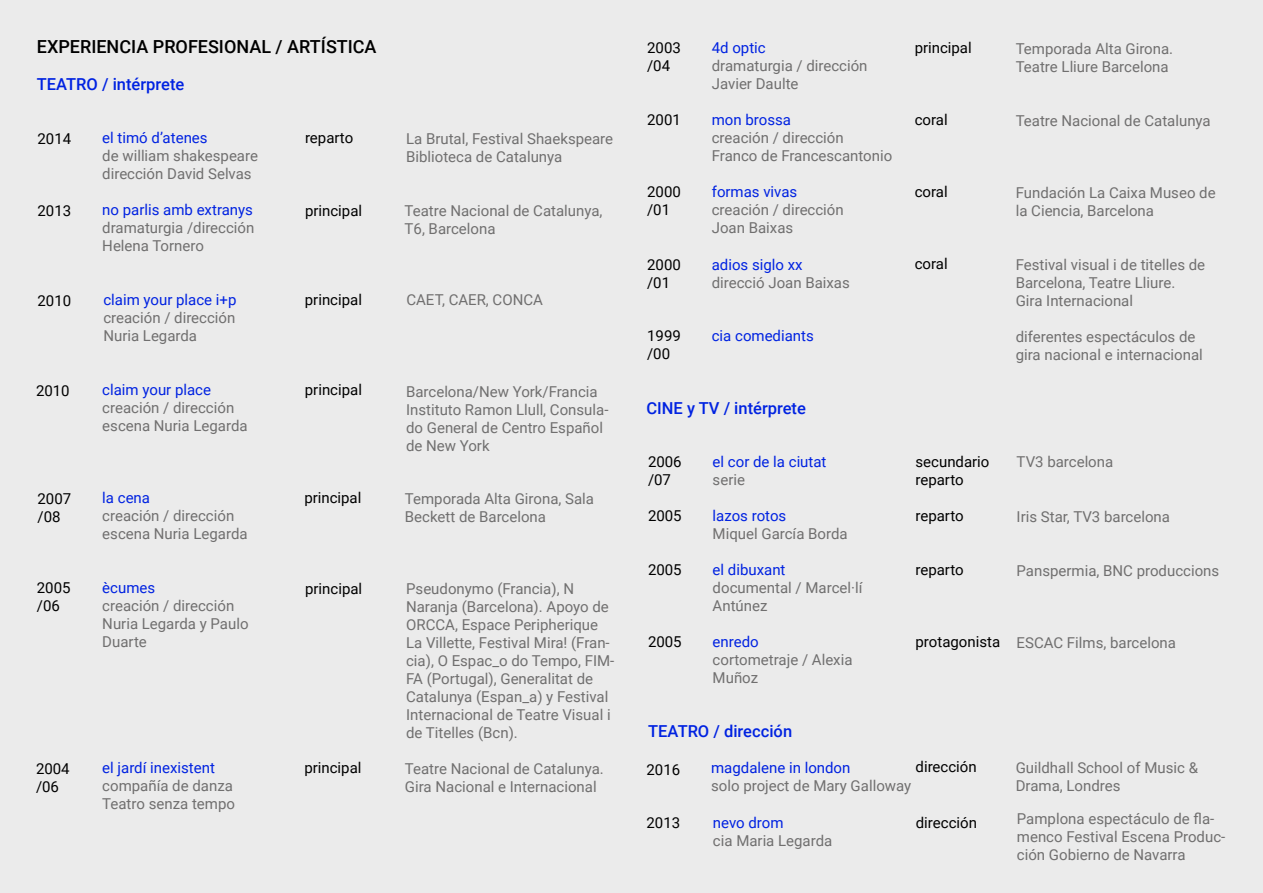
<style>
.page{position:relative;width:1263px;height:893px;background:#ebebeb}
.page>*{position:absolute;margin:0;border:0;box-sizing:border-box;transform-origin:0 0}
.t1{font:500 18px "Roboto";color:#000}
.t2{font:500 16.5px "Roboto";color:#0022e1}
.t3{font:15px/18px "Roboto";color:#706f6f}
.t4{font:15px/18px "Roboto";color:#000}
.t5{font:15px "Roboto";color:#0022e1}
.t6{font:15px "Roboto";color:#0021e0}
.s1{color:#000}
</style>
<div class="page">
<p class="t1" style="left:37px;top:34px;width:341px">EXPERIENCIA PROFESIONAL / ARTÍSTICA</p>
<p class="t2" style="left:37px;top:72px;width:149px">TEATRO / intérprete</p>
<p class="t4" style="left:38px;top:129px;width:35px">2014</p>
<p class="t5" style="left:102px;top:127px;width:107px">el timó d’atenes</p>
<p class="t3" style="left:102px;top:146px;width:157px">de william shakespeare dirección David Selvas</p>
<p class="t4" style="left:305px;top:129px;width:50px">reparto</p>
<p class="t3" style="left:406px;top:129px;width:209px">La Brutal, Festival Shaekspeare<br>Biblioteca de Catalunya</p>
<p class="t4" style="left:38px;top:201px;width:35px">2013</p>
<p class="t5" style="left:102px;top:199px;width:152px">no parlis amb extranys</p>
<p class="t3" style="left:102px;top:218px;width:154px">dramaturgia /dirección<br>Helena Tornero</p>
<p class="t4" style="left:305px;top:201px;width:59px">principal</p>
<p class="t3" style="left:405px;top:201px;width:199px">Teatre Nacional de Catalunya,<br>T6, Barcelona</p>
<p class="t4" style="left:38px;top:291px;width:35px">2010</p>
<p class="t5" style="left:103px;top:289px;width:135px">claim your place i+p</p>
<p class="t3" style="left:103px;top:308px;width:133px">creación / dirección<br>Nuria Legarda</p>
<p class="t4" style="left:305px;top:290px;width:59px">principal</p>
<p class="t3" style="left:406px;top:290px;width:138px">CAET, CAER, CONCA</p>
<p class="t4" style="left:36px;top:382px;width:35px">2010</p>
<p class="t5" style="left:102px;top:379px;width:110px">claim your place</p>
<p class="t3" style="left:102px;top:398px;width:147px">creación / dirección escena Nuria Legarda</p>
<p class="t4" style="left:305px;top:380px;width:59px">principal</p>
<p class="t3" style="left:406px;top:382px;width:204px">Barcelona/New York/Francia<br>Instituto Ramon Llull, Consula&shy;do General de Centro Español de New York</p>
<p class="t4" style="left:38px;top:489px;width:35px">2007 /08</p>
<p class="t5" style="left:102px;top:487px;width:49px">la cena</p>
<p class="t3" style="left:102px;top:506px;width:147px">creación / dirección escena Nuria Legarda</p>
<p class="t4" style="left:304px;top:488px;width:59px">principal</p>
<p class="t3" style="left:405px;top:489px;width:191px">Temporada Alta Girona, Sala<br>Beckett de Barcelona</p>
<p class="t4" style="left:37px;top:578px;width:35px">2005 /06</p>
<p class="t5" style="left:102px;top:577px;width:54px">ècumes</p>
<p class="t3" style="left:102px;top:596px;width:148px">creación / dirección<br>Nuria Legarda y Paulo<br>Duarte</p>
<p class="t4" style="left:305px;top:579px;width:59px">principal</p>
<p class="t3" style="left:406px;top:579px;width:210px">Pseudonymo (Francia), N<br>Naranja (Barcelona). Apoyo de<br>ORCCA, Espace Peripherique<br>La Villette, Festival Mira! (Fran&shy;cia), O Espac_o do Tempo, FIM-<br>FA (Portugal), Generalitat de<br>Catalunya (Espan_a) y Festival<br>Internacional de Teatre Visual i de Titelles (Bcn).</p>
<p class="t4" style="left:36px;top:759px;width:35px">2004 /06</p>
<p class="t5" style="left:102px;top:757px;width:114px">el jardí inexistent</p>
<p class="t3" style="left:102px;top:776px;width:134px">compañía de danza<br>Teatro senza tempo</p>
<p class="t4" style="left:304px;top:758px;width:59px">principal</p>
<p class="t3" style="left:405px;top:759px;width:200px">Teatre Nacional de Catalunya.<br>Gira Nacional e Internacional</p>
<p class="t4" style="left:647px;top:38px;width:35px">2003 /04</p>
<p class="t5" style="left:712px;top:37px;width:55px">4d optic</p>
<p class="t3" style="left:712px;top:56px;width:157px">dramaturgia / dirección<br>Javier Daulte</p>
<p class="t4" style="left:647px;top:110px;width:35px">2001</p>
<p class="t5" style="left:712px;top:109px;width:81px">mon brossa</p>
<p class="t3" style="left:712px;top:128px;width:182px">creación / dirección<br>Franco de Francescantonio</p>
<p class="t4" style="left:647px;top:182px;width:35px">2000 /01</p>
<p class="t5" style="left:712px;top:181px;width:87px">formas vivas</p>
<p class="t3" style="left:712px;top:200px;width:133px">creación / dirección<br>Joan Baixas</p>
<p class="t4" style="left:647px;top:255px;width:35px">2000 /01</p>
<p class="t5" style="left:712px;top:254px;width:92px">adios siglo xx</p>
<p class="t3" style="left:712px;top:273px;width:140px">direcció Joan Baixas</p>
<p class="t4" style="left:915px;top:39px;width:59px">principal</p>
<p class="t3" style="left:1016px;top:39px;width:159px">Temporada Alta Girona.<br>Teatre Lliure Barcelona</p>
<p class="t4" style="left:915px;top:111px;width:34px">coral</p>
<p class="t3" style="left:1016px;top:111px;width:196px">Teatre Nacional de Catalunya</p>
<p class="t4" style="left:915px;top:183px;width:34px">coral</p>
<p class="t3" style="left:1016px;top:183px;width:201px">Fundación La Caixa Museo de la Ciencia, Barcelona</p>
<p class="t4" style="left:915px;top:255px;width:34px">coral</p>
<p class="t3" style="left:1016px;top:255px;width:191px">Festival visual i de titelles de<br>Barcelona, Teatre Lliure.<br>Gira Internacional</p>
<p class="t4" style="left:647px;top:326px;width:35px">1999 /00</p>
<p class="t5" style="left:712px;top:325px;width:104px">cia comediants</p>
<p class="t3" style="left:1016px;top:327px;width:189px">diferentes espectáculos de gira nacional e internacional</p>
<p class="t2" style="left:646px;top:396px;width:161px">CINE y TV / intérprete</p>
<p class="t4" style="left:648px;top:452px;width:35px">2006 /07</p>
<p class="t5" style="left:713px;top:451px;width:115px">el cor de la ciutat</p>
<p class="t4" style="left:915px;top:453px;width:75px">secundario reparto</p>
<p class="t3" style="left:1016px;top:452px;width:98px">TV3 barcelona</p>
<p class="t3" style="left:713px;top:470px;width:34px">serie</p>
<p class="t4" style="left:648px;top:506px;width:35px">2005</p>
<p class="t5" style="left:713px;top:505px;width:75px">lazos rotos</p>
<p class="t3" style="left:713px;top:524px;width:137px">Miquel García Borda</p>
<p class="t4" style="left:915px;top:507px;width:50px">reparto</p>
<p class="t3" style="left:1016px;top:507px;width:155px">Iris Star, TV3 barcelona</p>
<p class="t4" style="left:648px;top:560px;width:35px">2005</p>
<p class="t5" style="left:713px;top:559px;width:74px">el dibuxant</p>
<p class="t3" style="left:713px;top:578px;width:151px">documental / Marcel·lí<br>Antúnez</p>
<p class="t4" style="left:915px;top:561px;width:50px">reparto</p>
<p class="t3" style="left:1016px;top:561px;width:204px">Panspermia, BNC produccions</p>
<p class="t4" style="left:648px;top:632px;width:35px">2005</p>
<p class="t5" style="left:713px;top:631px;width:48px">enredo</p>
<p class="t3" style="left:713px;top:650px;width:141px">cortometraje / Alexia<br>Muñoz</p>
<p class="t3" style="left:915px;top:633px;width:262px"><span class="s1">protagonista</span> ESCAC Films, barcelona</p>
<p class="t2" style="left:648px;top:719px;width:145px">TEATRO / dirección</p>
<p class="t4" style="left:646px;top:760px;width:35px">2016</p>
<p class="t4" style="left:646px;top:813px;width:35px">2013</p>
<p class="t4" style="left:915px;top:757px;width:63px">dirección</p>
<p class="t6" style="left:711px;top:757px;width:141px">magdalene in london</p>
<p class="t3" style="left:711px;top:776px;width:202px">solo project de Mary Galloway</p>
<p class="t3" style="left:1016px;top:758px;width:184px">Guildhall School of Music &amp;<br>Drama, Londres</p>
<p class="t5" style="left:713px;top:812px;width:72px">nevo drom</p>
<p class="t3" style="left:713px;top:831px;width:121px">cia Maria Legarda</p>
<p class="t4" style="left:916px;top:813px;width:63px">dirección</p>
<p class="t3" style="left:1017px;top:809px;width:210px">Pamplona espectáculo de fla&shy;menco Festival Escena Produc&shy;ción Gobierno de Navarra</p>
</div>
